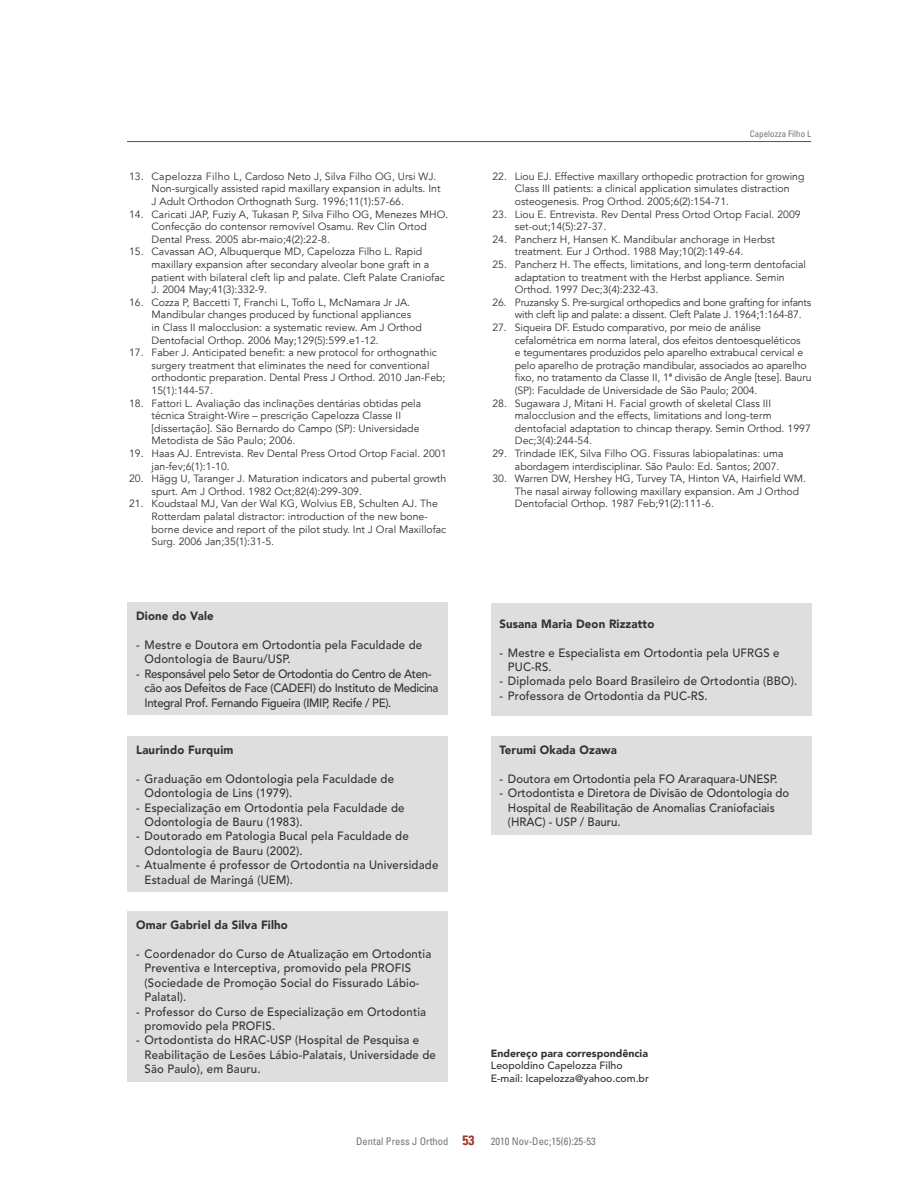
<style>
.page{position:relative;width:918px;height:1188px;background:#fff}
.page>*{position:absolute;margin:0;border:0;box-sizing:border-box;transform-origin:0 0}
.t1{font:500 12px/14.4px "Avenir";letter-spacing:.015em;color:#323232;scale:.95 1}
.t2{font:500 12px/14.4px "Avenir";letter-spacing:-.025em;color:#323232;scale:.95 1}
.t3{font:900 12px "Avenir LT";letter-spacing:.015em;color:#323232;scale:.95 1}
.t4{font:10.5px/12.6px "Avenir";color:#323232}
.t5{font:10.5px/12.6px "Avenir";letter-spacing:-.02em;color:#323232}
.t6{font:500 10.5px/12.6px "Avenir";color:#323232}
.t7{font:condensed 10.5px "Univers";color:#767676}
.t8{font:900 10.5px "Avenir LT";color:#323232}
.t9{font:condensed 9px "Univers";color:#767676}
.s1{font-weight:700;font-size:13.5px;color:#a1352a}
</style>
<div class="page">
<hr style="left:127px;top:141px;width:684px;height:1px;background:#a1352a">
<div style="left:128px;top:603px;width:320px;height:112px;background:#dedede"></div>
<div style="left:128px;top:736px;width:320px;height:156px;background:#dedede"></div>
<div style="left:491px;top:603px;width:321px;height:113px;background:#dedede"></div>
<div style="left:128px;top:912px;width:320px;height:170px;background:#dedede"></div>
<div style="left:491px;top:736px;width:321px;height:99px;background:#dedede"></div>
<p class="t4" style="left:152px;top:170px;width:290px;text-indent:-23px">13. Capelozza Filho L, Cardoso Neto J, Silva Filho OG, Ursi WJ.<br>Non-surgically assisted rapid maxillary expansion in adults. Int<br>J Adult Orthodon Orthognath Surg. 1996;11(1):57-66.</p>
<p class="t4" style="left:152px;top:208px;width:298px;text-indent:-23px">14. Caricati JAP, Fuziy A, Tukasan P, Silva Filho OG, Menezes MHO.<br>Confecção do contensor removível Osamu. Rev Clín Ortod<br>Dental Press. 2005 abr-maio;4(2):22-8.</p>
<p class="t4" style="left:152px;top:246px;width:295px;text-indent:-23px">15. Cavassan AO, Albuquerque MD, Capelozza Filho L. Rapid maxillary expansion after secondary alveolar bone graft in a patient with bilateral cleft lip and palate. Cleft Palate Craniofac J. 2004 May;41(3):332-9.</p>
<p class="t4" style="left:152px;top:296px;width:272px;text-indent:-23px">16. Cozza P, Baccetti T, Franchi L, Toffo L, McNamara Jr JA.<br>Mandibular changes produced by functional appliances in Class II malocclusion: a systematic review. Am J Orthod Dentofacial Orthop. 2006 May;129(5):599.e1-12.</p>
<p class="t4" style="left:152px;top:347px;width:295px;text-indent:-23px">17. Faber J. Anticipated benefit: a new protocol for orthognathic surgery treatment that eliminates the need for conventional orthodontic preparation. Dental Press J Orthod. 2010 Jan-Feb; 15(1):144-57.</p>
<p class="t4" style="left:152px;top:397px;width:271px;text-indent:-23px">18. Fattori L. Avaliação das inclinações dentárias obtidas pela técnica Straight-Wire – prescrição Capelozza Classe II [dissertação]. São Bernardo do Campo (SP): Universidade Metodista de São Paulo; 2006.</p>
<p class="t4" style="left:152px;top:447px;width:296px;text-indent:-23px">19. Haas AJ. Entrevista. Rev Dental Press Ortod Ortop Facial. 2001 jan-fev;6(1):1-10.</p>
<p class="t4" style="left:152px;top:473px;width:296px;text-indent:-23px">20. Hägg U, Taranger J. Maturation indicators and pubertal growth spurt. Am J Orthod. 1982 Oct;82(4):299-309.</p>
<p class="t4" style="left:152px;top:498px;width:296px;text-indent:-23px">21. Koudstaal MJ, Van der Wal KG, Wolvius EB, Schulten AJ. The Rotterdam palatal distractor: introduction of the new bone&shy;borne device and report of the pilot study. Int J Oral Maxillofac Surg. 2006 Jan;35(1):31-5.</p>
<p class="t3" style="left:136px;top:609px;width:83px">Dione do Vale</p>
<p class="t1" style="left:145px;top:638px;width:294px;text-indent:-9px">- Mestre e Doutora em Ortodontia pela Faculdade de<br>Odontologia de Bauru/USP.</p>
<p class="t2" style="left:145px;top:667px;width:311px;text-indent:-9px">- Responsável pelo Setor de Ortodontia do Centro de Aten&shy;cão aos Defeitos de Face (CADEFI) do Instituto de Medicina<br>Integral Prof. Fernando Figueira (IMIP, Recife / PE).</p>
<p class="t3" style="left:136px;top:743px;width:104px">Laurindo Furquim</p>
<p class="t1" style="left:145px;top:772px;width:264px;text-indent:-9px">- Graduação em Odontologia pela Faculdade de<br>Odontologia de Lins (1979).</p>
<p class="t1" style="left:145px;top:801px;width:275px;text-indent:-9px">- Especialização em Ortodontia pela Faculdade de<br>Odontologia de Bauru (1983).</p>
<p class="t1" style="left:145px;top:829px;width:280px;text-indent:-9px">- Doutorado em Patologia Bucal pela Faculdade de<br>Odontologia de Bauru (2002).</p>
<p class="t1" style="left:145px;top:858px;width:311px;text-indent:-9px">- Atualmente é professor de Ortodontia na Universidade<br>Estadual de Maringá (UEM).</p>
<p class="t3" style="left:136px;top:918px;width:161px">Omar Gabriel da Silva Filho</p>
<p class="t1" style="left:145px;top:947px;width:303px;text-indent:-9px">- Coordenador do Curso de Atualização em Ortodontia Preventiva e Interceptiva, promovido pela PROFIS (Sociedade de Promoção Social do Fissurado Lábio-Palatal).</p>
<p class="t1" style="left:145px;top:1005px;width:298px;text-indent:-9px">- Professor do Curso de Especialização em Ortodontia promovido pela PROFIS.</p>
<p class="t1" style="left:145px;top:1033px;width:308px;text-indent:-9px">- Ortodontista do HRAC-USP (Hospital de Pesquisa e<br>Reabilitação de Lesões Lábio-Palatais, Universidade de<br>São Paulo), em Bauru.</p>
<p class="t9" style="left:750px;top:128px;width:63px">Capelozza Filho L</p>
<p class="t4" style="left:515px;top:170px;width:291px;text-indent:-23px">22. Liou EJ. Effective maxillary orthopedic protraction for growing<br>Class III patients: a clinical application simulates distraction osteogenesis. Prog Orthod. 2005;6(2):154-71.</p>
<p class="t4" style="left:515px;top:208px;width:287px;text-indent:-23px">23. Liou E. Entrevista. Rev Dental Press Ortod Ortop Facial. 2009 set-out;14(5):27-37.</p>
<p class="t4" style="left:515px;top:233px;width:262px;text-indent:-23px">24. Pancherz H, Hansen K. Mandibular anchorage in Herbst treatment. Eur J Orthod. 1988 May;10(2):149-64.</p>
<p class="t4" style="left:515px;top:258px;width:293px;text-indent:-23px">25. Pancherz H. The effects, limitations, and long-term dentofacial adaptation to treatment with the Herbst appliance. Semin<br>Orthod. 1997 Dec;3(4):232-43.</p>
<p class="t5" style="left:515px;top:296px;width:298px;text-indent:-23px">26. Pruzansky S. Pre-surgical orthopedics and bone grafting for infants with cleft lip and palate: a dissent. Cleft Palate J. 1964;1:164-87.</p>
<p class="t4" style="left:515px;top:321px;width:298px;text-indent:-23px">27. Siqueira DF. Estudo comparativo, por meio de análise cefalométrica em norma lateral, dos efeitos dentoesqueléticos<br>e tegumentares produzidos pelo aparelho extrabucal cervical e pelo aparelho de protração mandibular, associados ao aparelho fixo, no tratamento da Classe II, 1ª divisão de Angle [tese]. Bauru (SP): Faculdade de Universidade de São Paulo; 2004.</p>
<p class="t4" style="left:515px;top:397px;width:297px;text-indent:-23px">28. Sugawara J, Mitani H. Facial growth of skeletal Class III malocclusion and the effects, limitations and long-term dentofacial adaptation to chincap therapy. Semin Orthod. 1997<br>Dec;3(4):244-54.</p>
<p class="t4" style="left:515px;top:447px;width:270px;text-indent:-23px">29. Trindade IEK, Silva Filho OG. Fissuras labiopalatinas: uma abordagem interdisciplinar. São Paulo: Ed. Santos; 2007.</p>
<p class="t4" style="left:515px;top:473px;width:293px;text-indent:-23px">30. Warren DW, Hershey HG, Turvey TA, Hinton VA, Hairfield WM.<br>The nasal airway following maxillary expansion. Am J Orthod<br>Dentofacial Orthop. 1987 Feb;91(2):111-6.</p>
<p class="t3" style="left:499px;top:616px;width:165px">Susana Maria Deon Rizzatto</p>
<p class="t1" style="left:508px;top:645px;width:288px;text-indent:-9px">- Mestre e Especialista em Ortodontia pela UFRGS e<br>PUC-RS.</p>
<p class="t1" style="left:499px;top:674px;width:315px">- Diplomada pelo Board Brasileiro de Ortodontia (BBO).</p>
<p class="t1" style="left:499px;top:689px;width:221px">- Professora de Ortodontia da PUC-RS.</p>
<p class="t3" style="left:499px;top:743px;width:125px">Terumi Okada Ozawa</p>
<p class="t1" style="left:499px;top:772px;width:294px">- Doutora em Ortodontia pela FO Araraquara-UNESP.</p>
<p class="t1" style="left:508px;top:786px;width:298px;text-indent:-9px">- Ortodontista e Diretora de Divisão de Odontologia do<br>Hospital de Reabilitação de Anomalias Craniofaciais (HRAC) - USP / Bauru.</p>
<p class="t8" style="left:491px;top:1046px;width:159px">Endereço para correspondência</p>
<p class="t6" style="left:491px;top:1059px;width:160px">Leopoldino Capelozza Filho<br>E-mail: lcapelozza@yahoo.com.br</p>
<p class="t7" style="left:356px;top:1134px;width:241px">Dental Press J Orthod <span class="s1">53</span> 2010 Nov-Dec;15(6):25-53</p>
</div>
